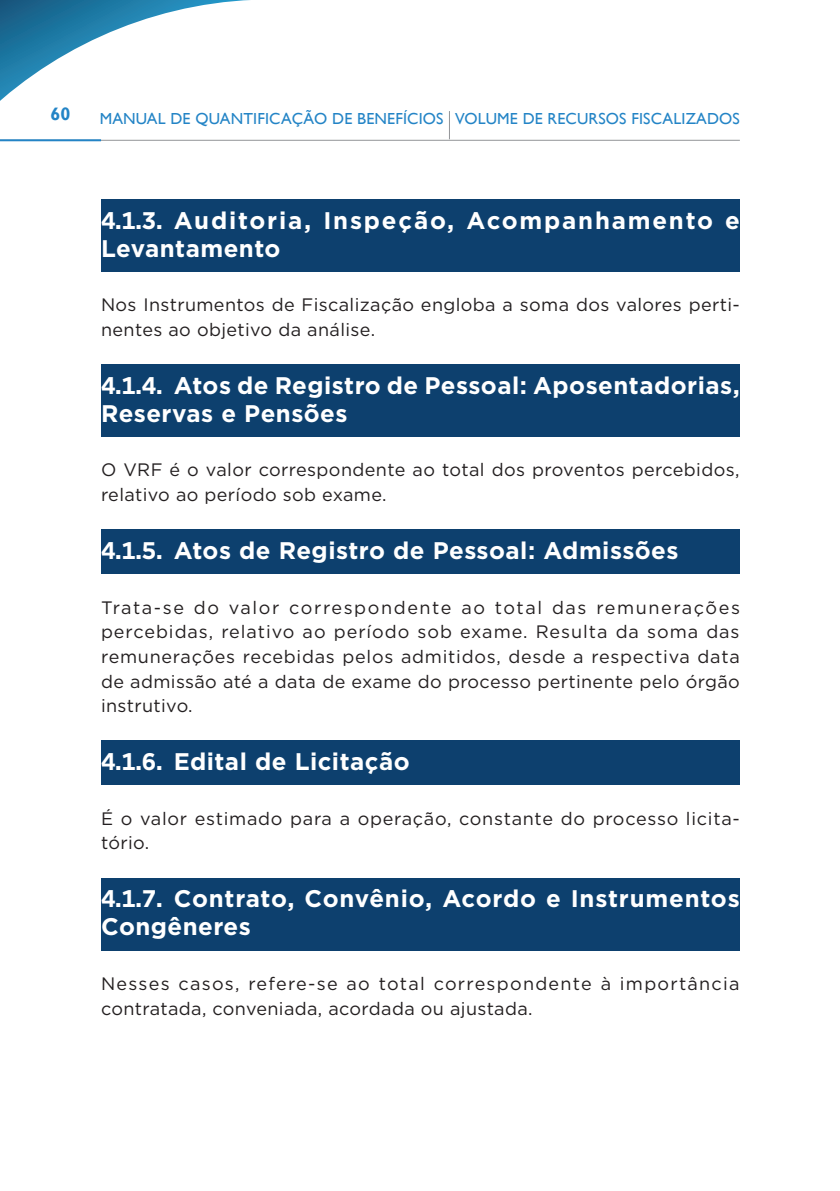
<style>
.page{position:relative;width:840px;height:1191px;background:#fff}
.page>*{position:absolute;margin:0;border:0;box-sizing:border-box;transform-origin:0 0}
.t1{font:700 24px/28px "Gotham";letter-spacing:.02em;color:#fff}
.t2{font:700 24px/28px "Gotham";letter-spacing:.075em;color:#fff}
.Parágrafo_normal{font:18px/24.6px "Gotham";letter-spacing:.02em;color:#231f20}
.Parágrafo_normal-2{font:18px/24.6px "Gotham";letter-spacing:.055em;color:#231f20}
.Parágrafo_normal-3{font:18px/24.6px "Gotham";letter-spacing:.04em;color:#231f20}
.t3{font:700 18px "Gill Sans";color:#2384c6}
.t4{font:16px "Gill Sans";letter-spacing:.01em;color:#2384c6}
</style>
<div class="page">
<hr style="left:0;top:140px;width:739px;height:1px;background:#939598">
<svg style="left:0;top:0;width:525px;height:272px"></svg>
<div style="left:278px;top:0;width:312px;height:93px;background:#fff"></div>
<div style="left:101px;top:199px;width:638px;height:72px;background:#0d406e"></div>
<div style="left:101px;top:364px;width:638px;height:72px;background:#0d406e"></div>
<div style="left:101px;top:530px;width:638px;height:44px;background:#0d406e"></div>
<div style="left:101px;top:741px;width:638px;height:44px;background:#0d406e"></div>
<div style="left:101px;top:878px;width:638px;height:72px;background:#0d406e"></div>
<p class="t3" style="left:50px;top:103px;width:22px">60</p>
<p class="t4" style="left:100px;top:109px;width:641px">MANUAL DE QUANTIFICAÇÃO DE BENEFÍCIOS VOLUME DE RECURSOS FISCALIZADOS</p>
<p class="t2" style="left:101px;top:206px;width:640px">4.1.3. Auditoria, Inspeção, Acompanhamento e<br>Levantamento</p>
<p class="Parágrafo_normal" style="left:101px;top:292px;width:640px">Nos Instrumentos de Fiscalização engloba a soma dos valores perti&shy;nentes ao objetivo da análise.</p>
<p class="t1" style="left:101px;top:371px;width:640px">4.1.4. Atos de Registro de Pessoal: Aposentadorias,<br>Reservas e Pensões</p>
<p class="Parágrafo_normal" style="left:101px;top:457px;width:639px">O VRF é o valor correspondente ao total dos proventos percebidos, relativo ao período sob exame.</p>
<p class="t1" style="left:101px;top:536px;width:578px">4.1.5. Atos de Registro de Pessoal: Admissões</p>
<p class="Parágrafo_normal" style="left:101px;top:594px;width:640px;text-align:justify">Trata-se do valor correspondente ao total das remunerações percebidas, relativo ao período sob exame. Resulta da soma das remunerações recebidas pelos admitidos, desde a respectiva data de admissão até a data de exame do processo pertinente pelo órgão instrutivo.</p>
<p class="t1" style="left:101px;top:747px;width:310px">4.1.6. Edital de Licitação</p>
<p class="Parágrafo_normal-3" style="left:101px;top:805px;width:640px">É o valor estimado para a operação, constante do processo licita&shy;tório.</p>
<p class="t1" style="left:101px;top:884px;width:639px">4.1.7. Contrato, Convênio, Acordo e Instrumentos<br>Congêneres</p>
<p class="Parágrafo_normal-2" style="left:101px;top:971px;width:639px">Nesses casos, refere-se ao total correspondente à importância contratada, conveniada, acordada ou ajustada.</p>
</div>
